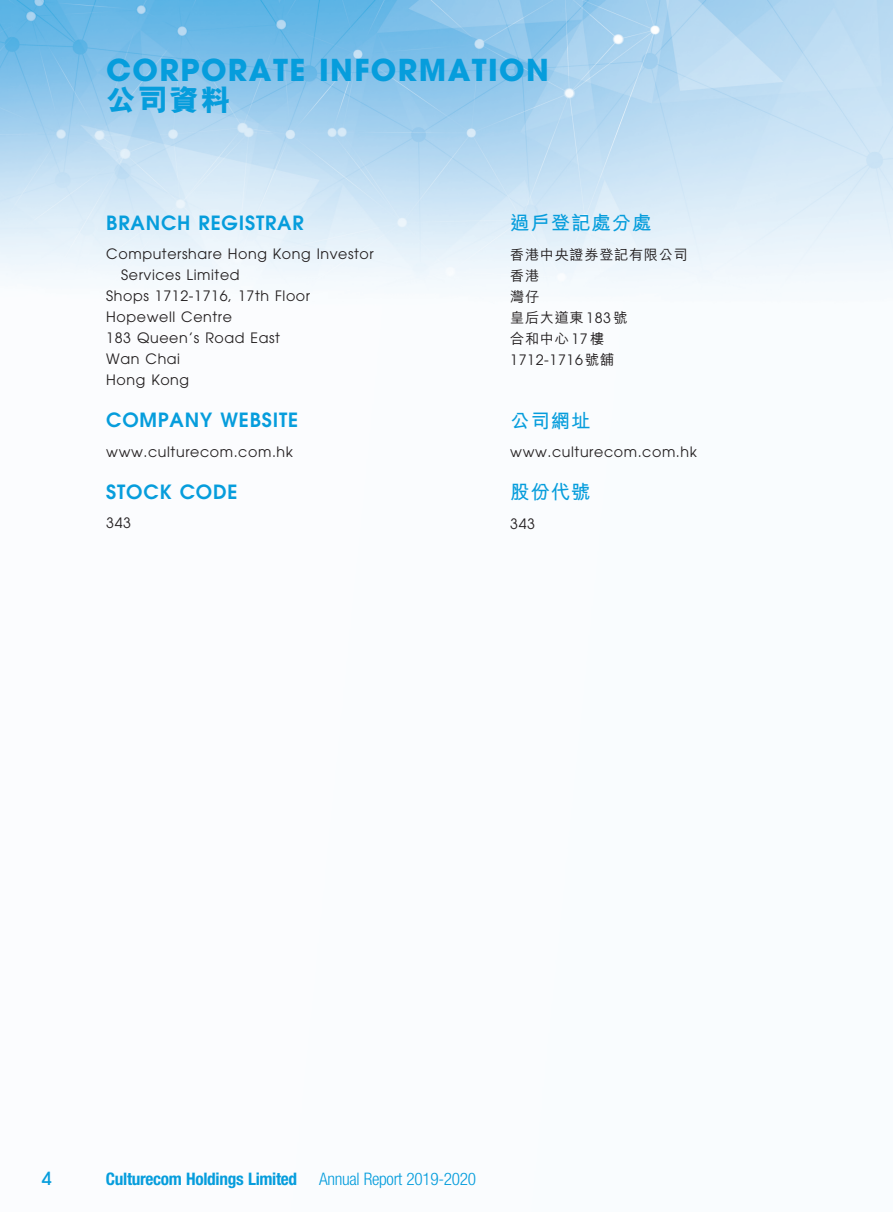
<style>
.page{position:relative;width:893px;height:1212px;background:#fff}
.page>*{position:absolute;margin:0;border:0;box-sizing:border-box;transform-origin:0 0}
.t1{font:700 30px "Avant Garde";letter-spacing:.045em;color:#069ddc}
.t2{font:30px "M Hei HK Xbold E Ten B5 H";color:#069ddc}
.t3{font:600 19.5px "Avant Garde";letter-spacing:.04em;color:#069ddc}
.t4{font:19.5px "M Hei HK Bold E Ten B5 H";letter-spacing:.04em;color:#069ddc}
.t5{font:500 18px "Avant Garde";color:#069ddc}
.t6{font:700 condensed 17.25px "Helvetica Neue";letter-spacing:-.02em;color:#069ddc}
.t7{font:300 condensed 17.25px "Helvetica Neue";letter-spacing:-.02em;color:#069ddc}
.t8{font:14.25px "Avant Garde";letter-spacing:.04em;color:#231f20}
.t9{font:14.25px/21px "M Hei HK Medium E Ten B5 H";letter-spacing:.04em;color:#231f20}
.s1{font-family:"Avant Garde"}
.s2{font-family:"M Hei HK Medium E Ten B5 H"}
</style>
<div class="page">
<img style="left:0;top:0;width:893px;height:294px">
<h1 class="t1" style="left:106px;top:59px;width:444px">CORPORATE INFORMATION</h1>
<h1 class="t2" style="left:106px;top:89px;width:126px">公司資料</h1>
<h2 class="t3" style="left:106px;top:215px;width:199px">BRANCH REGISTRAR</h2>
<p class="t8" style="left:106px;top:249px;width:269px">Computershare Hong Kong Investor</p>
<p class="t8" style="left:121px;top:270px;width:120px">Services Limited</p>
<p class="t8" style="left:106px;top:291px;width:205px">Shops 1712-1716, 17th Floor</p>
<p class="t8" style="left:106px;top:312px;width:127px">Hopewell Centre</p>
<p class="t8" style="left:106px;top:333px;width:175px">183 Queen’s Road East</p>
<p class="t8" style="left:106px;top:354px;width:75px">Wan Chai</p>
<p class="t8" style="left:106px;top:375px;width:84px">Hong Kong</p>
<h2 class="t3" style="left:106px;top:413px;width:193px">COMPANY WEBSITE</h2>
<p class="t8" style="left:106px;top:446px;width:188px">www.culturecom.com.hk</p>
<h2 class="t3" style="left:106px;top:484px;width:133px">STOCK CODE</h2>
<p class="t8" style="left:106px;top:518px;width:26px">343</p>
<h2 class="t4" style="left:510px;top:215px;width:143px">過戶登記處分處</h2>
<p class="t9" style="left:510px;top:246px;width:179px">香港中央證券登記有限公司香港<br>灣仔<br>皇后大道東 <span class="s1">183</span>號<br>合和中心 <span class="s1">17</span>樓</p>
<p class="t8" style="left:510px;top:354px;width:106px">1712-1716 <span class="s2">號舖</span></p>
<h2 class="t4" style="left:510px;top:413px;width:82px">公司網址</h2>
<p class="t8" style="left:510px;top:446px;width:188px">www.culturecom.com.hk</p>
<h2 class="t4" style="left:510px;top:484px;width:82px">股份代號</h2>
<p class="t8" style="left:510px;top:518px;width:26px">343</p>
<p class="t5" style="left:42px;top:1172px;width:11px">4</p>
<p class="t6" style="left:106px;top:1172px;width:193px">Culturecom Holdings Limited</p>
<p class="t7" style="left:319px;top:1172px;width:158px">Annual Report 2019-2020</p>
</div>
